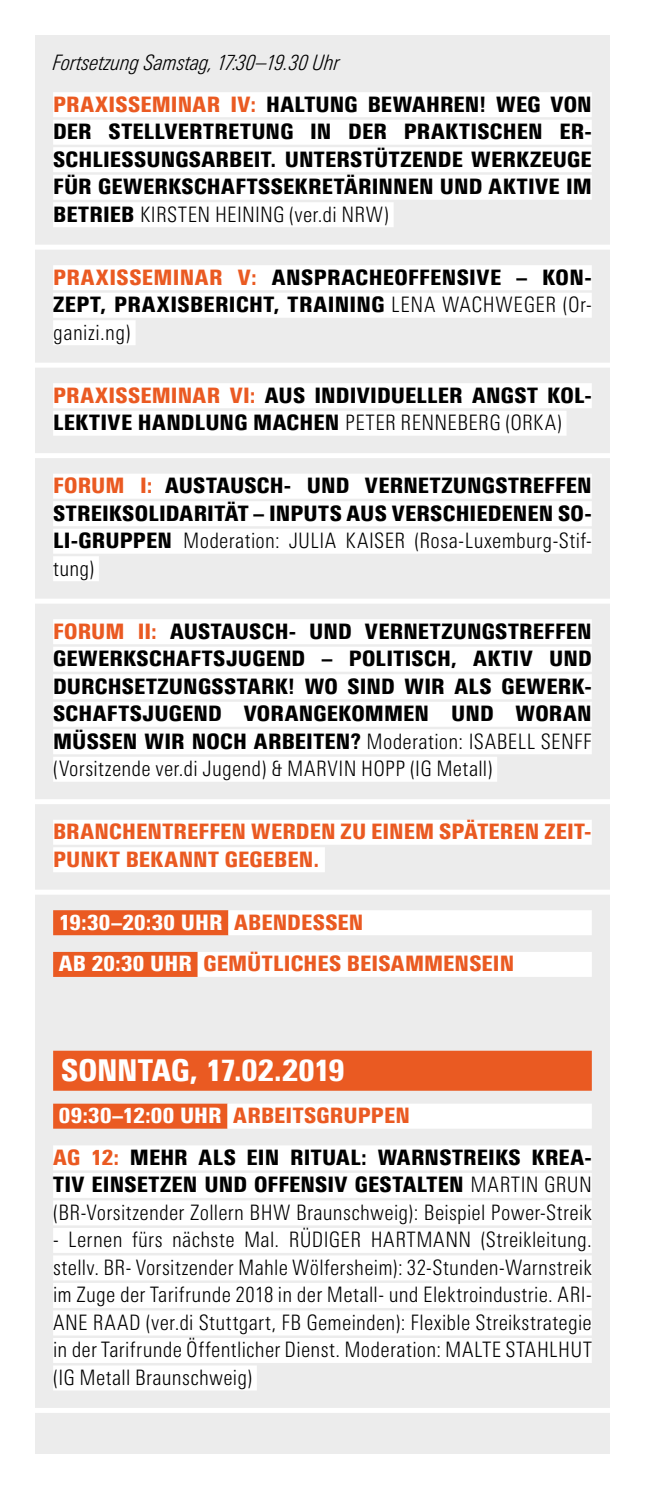
<style>
.page{position:relative;width:645px;height:1489px;background:#fff}
.page>*{position:absolute;margin:0;border:0;box-sizing:border-box;transform-origin:0 0}
.t1{font:900 condensed 30px "Linotype Univers";letter-spacing:-.01em;color:#fff}
.t2{font:900 condensed 21.25px/27.5px "Linotype Univers";letter-spacing:.01em;color:#000;text-align:justify}
.t3{font:300 condensed 21.25px/27.5px "Linotype Univers";letter-spacing:.01em;color:#000}
.t4{font:900 condensed 21.25px/27.5px "Linotype Univers";letter-spacing:.005em;color:#ea5a22}
.t5{font:italic 300 condensed 21.25px/41.8px "Linotype Univers";color:#000}
.s1{font-weight:900;font-style:normal;color:#ea5a22}
.s2{font-weight:900;font-style:normal}
.s3{font-weight:300}
.s4{color:#ea5a22}
.s5{color:#fff}
.s6{font-weight:900}
</style>
<div class="page">
<div style="left:35px;top:35px;width:574px;height:1418px;background:#ececec"></div>
<div style="left:53px;top:92px;width:539px;height:25px;background:#fff"></div>
<div style="left:53px;top:120px;width:539px;height:25px;background:#fff"></div>
<div style="left:53px;top:147px;width:539px;height:25px;background:#fff"></div>
<div style="left:53px;top:175px;width:539px;height:25px;background:#fff"></div>
<div style="left:32px;top:245px;width:581px;height:5px;background:#fff"></div>
<div style="left:53px;top:202px;width:341px;height:25px;background:#fff"></div>
<div style="left:53px;top:265px;width:539px;height:25px;background:#fff"></div>
<div style="left:53px;top:293px;width:539px;height:25px;background:#fff"></div>
<div style="left:32px;top:362px;width:581px;height:5px;background:#fff"></div>
<div style="left:53px;top:320px;width:83px;height:25px;background:#fff"></div>
<div style="left:53px;top:383px;width:539px;height:25px;background:#fff"></div>
<div style="left:32px;top:453px;width:581px;height:5px;background:#fff"></div>
<div style="left:53px;top:410px;width:513px;height:25px;background:#fff"></div>
<div style="left:53px;top:473px;width:539px;height:25px;background:#fff"></div>
<div style="left:53px;top:501px;width:539px;height:25px;background:#fff"></div>
<div style="left:53px;top:528px;width:539px;height:25px;background:#fff"></div>
<div style="left:32px;top:598px;width:581px;height:5px;background:#fff"></div>
<div style="left:53px;top:556px;width:46px;height:25px;background:#fff"></div>
<div style="left:53px;top:619px;width:539px;height:25px;background:#fff"></div>
<div style="left:53px;top:646px;width:539px;height:25px;background:#fff"></div>
<div style="left:53px;top:674px;width:539px;height:25px;background:#fff"></div>
<div style="left:53px;top:701px;width:539px;height:25px;background:#fff"></div>
<div style="left:53px;top:729px;width:539px;height:25px;background:#fff"></div>
<div style="left:32px;top:799px;width:581px;height:5px;background:#fff"></div>
<div style="left:53px;top:756px;width:444px;height:25px;background:#fff"></div>
<div style="left:53px;top:819px;width:539px;height:25px;background:#fff"></div>
<div style="left:32px;top:889px;width:581px;height:5px;background:#fff"></div>
<div style="left:53px;top:847px;width:272px;height:25px;background:#fff"></div>
<div style="left:53px;top:910px;width:175px;height:25px;background:#ea5a22"></div>
<div style="left:228px;top:910px;width:364px;height:25px;background:#fff"></div>
<div style="left:53px;top:951px;width:145px;height:25px;background:#ea5a22"></div>
<div style="left:198px;top:951px;width:394px;height:25px;background:#fff"></div>
<div style="left:53px;top:1050px;width:539px;height:40px;background:#ea5a22"></div>
<div style="left:53px;top:1103px;width:174px;height:25px;background:#ea5a22"></div>
<div style="left:227px;top:1103px;width:365px;height:25px;background:#fff"></div>
<div style="left:53px;top:1145px;width:539px;height:25px;background:#fff"></div>
<div style="left:53px;top:1172px;width:539px;height:25px;background:#fff"></div>
<div style="left:53px;top:1200px;width:539px;height:25px;background:#fff"></div>
<div style="left:53px;top:1227px;width:539px;height:25px;background:#fff"></div>
<div style="left:53px;top:1255px;width:539px;height:25px;background:#fff"></div>
<div style="left:53px;top:1282px;width:539px;height:25px;background:#fff"></div>
<div style="left:53px;top:1310px;width:539px;height:25px;background:#fff"></div>
<div style="left:53px;top:1337px;width:539px;height:25px;background:#fff"></div>
<div style="left:32px;top:1407px;width:581px;height:5px;background:#fff"></div>
<div style="left:53px;top:1365px;width:204px;height:25px;background:#fff"></div>
<p class="t5" style="left:53px;top:41px;width:540px">Fortsetzung Samstag, 17:30–19.30 Uhr<br><span class="s1">PRAXISSEMINAR IV:</span> <span class="s2">HALTUNG BEWAHREN! WEG VON</span></p>
<p class="t2" style="left:53px;top:117px;width:540px">DER STELLVERTRETUNG IN DER PRAKTISCHEN ER-SCHLIESSUNGSARBEIT. UNTERSTÜTZENDE WERKZEUGE FÜR GEWERKSCHAFTSSEKRETÄRINNEN UND AKTIVE IM BETRIEB <span class="s3">Kirsten Heining (ver.di NRW)</span></p>
<p class="t2" style="left:53px;top:263px;width:540px"><span class="s4">PRAXISSEMINAR V:</span> ANSPRACHEOFFENSIVE – KON-ZEPT, PRAXISBERICHT, TRAINING <span class="s3">Lena Wachweger (Or&shy;ganizi.ng)</span></p>
<p class="t2" style="left:53px;top:381px;width:540px"><span class="s4">PRAXISSEMINAR VI:</span> AUS INDIVIDUELLER ANGST KOL-<br>LEKTIVE HANDLUNG MACHEN <span class="s3">Peter Renneberg (ORKA)</span></p>
<p class="t2" style="left:53px;top:471px;width:540px"><span class="s4">FORUM I:</span> AUSTAUSCH- UND VERNETZUNGSTREFFEN STREIKSOLIDARITÄT – INPUTS AUS VERSCHIEDENEN SO-LI-GRUPPEN <span class="s3">Moderation: Julia Kaiser (Rosa-Luxemburg-Stif&shy;tung)</span></p>
<p class="t2" style="left:53px;top:617px;width:540px"><span class="s4">FORUM II:</span> AUSTAUSCH- UND VERNETZUNGSTREFFEN GEWERKSCHAFTSJUGEND – POLITISCH, AKTIV UND DURCHSETZUNGSSTARK! WO SIND WIR ALS GEWERK-SCHAFTSJUGEND VORANGEKOMMEN UND WORAN MÜSSEN WIR NOCH ARBEITEN? <span class="s3">Moderation: I sabellS enff (Vorsitzende ver.di Jugend) &amp; Marvin Hopp</span></p>
<p class="t3" style="left:410px;top:754px;width:84px">(IG Metall)</p>
<p class="t4" style="left:53px;top:817px;width:540px">BRANCHENTREFFEN WERDEN ZU EINEM SPÄTEREN ZEIT-<br>PUNKT BEKANNT GEGEBEN.</p>
<p class="t4" style="left:53px;top:900px;width:463px;line-height:41.8px"><span class="s5">19:30–20:30 UH R</span> ABENDESSEN<br><span class="s5">AB 20:30 UH R</span> GEMÜTLICHES BEISAMMENSEIN</p>
<h1 class="t1" style="left:53px;top:1052px;width:293px">SONNTAG, 17.02.2019</h1>
<p class="t2" style="left:53px;top:1094px;width:540px;line-height:41.8px"><span class="s5">09:30–12:00 UH R</span> <span class="s4">ARBEITSGRUPPEN<br>AG 12:</span> MEHR ALS EIN RITUAL: WARNSTREIKS KREA-</p>
<p class="t3" style="left:53px;top:1170px;width:540px"><span class="s6">TIV EINSETZEN UND OFFENSIV GESTALTEN</span> Martin Grun (BR-Vorsitzender Zollern BHW Braunschweig): Beispiel Power-Streik</p>
<p class="t3" style="left:53px;top:1225px;width:540px;text-align:justify">- Lernen fürs nächste Mal. Rüdiger Hartmann (Streikleitung. stellv. BR- Vorsitzender Mahle Wölfersheim): 32-Stunden-Warnstreik im Zuge der Tarifrunde 2018 in der Metall- und Elektroindustrie. Ari&shy;ane Raad (ver.di Stuttgart, FB Gemeinden): Flexible Streikstrategie in der Tarifrunde Öffentlicher Dienst. Moderation: Malte Stahlh ut (IG Metall Braunschweig)</p>
</div>
